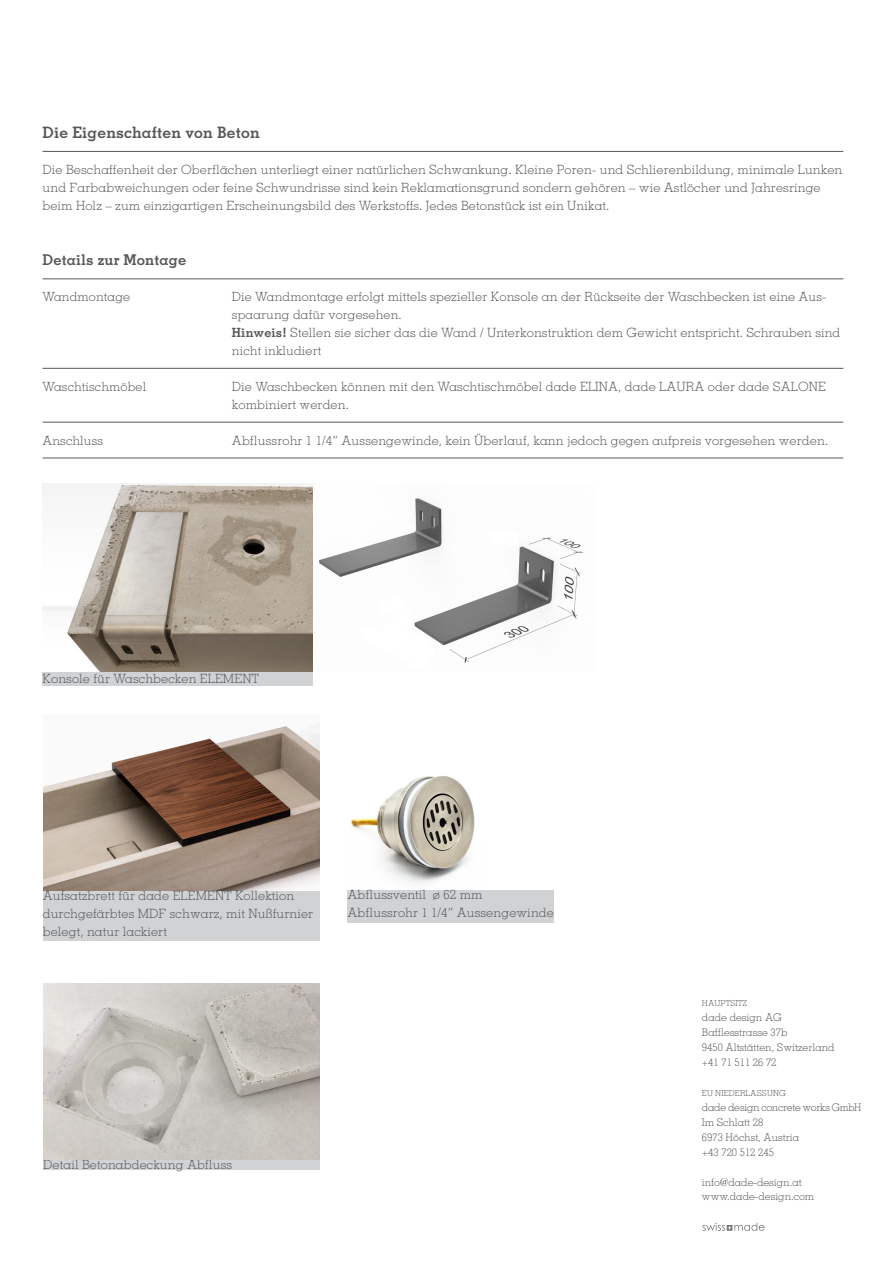
<style>
.page{position:relative;width:893px;height:1263px;background:#fff}
.page>*{position:absolute;margin:0;border:0;box-sizing:border-box;transform-origin:0 0}
.t1{font:700 15.75px "Memphis LT Std";letter-spacing:.01em;color:#57585a}
.t2{font:700 14.85px "Memphis LT Std";letter-spacing:.01em;color:#57585a}
.t3{font:300 12.75px/18px "Memphis LT Std";letter-spacing:.01em;color:#57585a}
.t4{font:300 12.6px/17.9px "Memphis LT Std";letter-spacing:.01em;color:#57585a}
.t5{font:300 10.5px "Memphis LT Std";color:#57585a}
.t6{font:300 10.5px "Memphis LT Std";letter-spacing:-.025em;color:#57585a}
.t7{font:300 8.25px "Memphis LT Std";letter-spacing:.01em;color:#57585a}
.s1{font-size:12.75px}
.s2{font-weight:700}
.s3{font-size:12.6px}
</style>
<div class="page">
<hr style="left:43px;top:151px;width:800px;height:1px;background:#57585a">
<svg style="left:702px;top:1223px;width:62px;height:8px"></svg>
<div style="left:43px;top:672px;width:270px;height:13px;background:#d1d2d4"></div>
<hr style="left:43px;top:279px;width:800px;height:1px;background:#57585a">
<hr style="left:43px;top:368px;width:800px;height:1px;background:#57585a">
<hr style="left:43px;top:422px;width:800px;height:1px;background:#57585a">
<hr style="left:43px;top:458px;width:800px;height:1px;background:#57585a">
<div style="left:43px;top:1160px;width:277px;height:9px;background:#d1d2d4"></div>
<img style="left:43px;top:483px;width:540px;height:189px">
<img style="left:43px;top:983px;width:277px;height:177px">
<img style="left:43px;top:726px;width:276px;height:165px">
<div style="left:43px;top:891px;width:277px;height:49px;background:#d1d2d4"></div>
<img style="left:351px;top:776px;width:124px;height:107px">
<div style="left:348px;top:890px;width:206px;height:32px;background:#d1d2d4"></div>
<p class="t1" style="left:43px;top:122px;width:219px">Die Eigenschaften von Beton</p>
<p class="t3" style="left:43px;top:160px;width:801px">Die Beschaffenheit der Oberflächen unterliegt einer natürlichen Schwankung. Kleine Poren- und Schlierenbildung, minimale Lunken und Farbabweichungen oder feine Schwundrisse sind kein Reklamationsgrund sondern gehören – wie Astlöcher und Jahresringe beim Holz – zum einzigartigen Erscheinungsbild des Werkstoffs. Jedes Betonstück ist ein Unikat.</p>
<p class="t2" style="left:43px;top:251px;width:145px">Details zur Montage</p>
<p class="t4" style="left:43px;top:288px;width:89px">Wandmontage</p>
<p class="t4" style="left:232px;top:288px;width:596px">Die Wandmontage erfolgt <span class="s1">mittels spezieller Konsole an der</span> Rückseite der Waschbecken ist eine Aus&shy;spaarung dafür vorgesehen.</p>
<p class="t3" style="left:232px;top:324px;width:610px"><span class="s2">Hinweis!</span> Stellen sie sicher das die Wand / Unterkonstruktion dem Gewicht entspricht. <span class="s3">Schrauben sind</span></p>
<p class="t4" style="left:232px;top:341px;width:91px">nicht inkludiert</p>
<p class="t4" style="left:43px;top:377px;width:105px">Waschtischmöbel</p>
<p class="t3" style="left:232px;top:377px;width:595px">Die <span class="s3">Waschbecken</span> können mit den Waschtischmöbel dade ELINA, dade LAURA oder dade SALONE kombiniert werden.</p>
<p class="t4" style="left:43px;top:431px;width:62px">Anschluss</p>
<p class="t3" style="left:232px;top:431px;width:598px">Abflussrohr 1 1/4“ Aussengewinde, kein Überlauf, kann jedoch gegen aufpreis vorgesehen werden.</p>
<p class="t3" style="left:43px;top:669px;width:218px">Konsole für Waschbecken ELEMENT</p>
<p class="t3" style="left:43px;top:887px;width:253px">Aufsatzbrett für dade ELEMENT Kollektion</p>
<p class="t3" style="left:43px;top:905px;width:272px">durchgefärbtes MDF schwarz, mit Nußfurnier belegt, natur lackiert</p>
<p class="t3" style="left:348px;top:886px;width:137px">Abflussventil ø 62 mm</p>
<p class="t3" style="left:348px;top:904px;width:208px">Abflussrohr 1 1/4“ Aussengewinde</p>
<p class="t3" style="left:43px;top:1155px;width:191px">Detail Betonabdeckung Abfluss</p>
<p class="t7" style="left:702px;top:998px;width:47px">HAUPTSITZ</p>
<p class="t5" style="left:702px;top:1011px;width:81px">dade design AG</p>
<p class="t5" style="left:702px;top:1026px;width:87px">Bafflesstrasse 37b</p>
<p class="t5" style="left:702px;top:1041px;width:134px">9450 Altstätten, Switzerland</p>
<p class="t5" style="left:702px;top:1056px;width:76px">+41 71 511 26 72</p>
<p class="t7" style="left:702px;top:1088px;width:85px">EU NIEDERLASSUNG</p>
<p class="t6" style="left:702px;top:1101px;width:161px">dade design concrete works GmbH</p>
<p class="t5" style="left:702px;top:1116px;width:63px">Im Schlatt 28</p>
<p class="t5" style="left:702px;top:1131px;width:99px">6973 Höchst, Austria</p>
<p class="t5" style="left:702px;top:1146px;width:73px">+43 720 512 245</p>
<p class="t5" style="left:702px;top:1176px;width:101px">info@dade-design.at</p>
<p class="t5" style="left:702px;top:1190px;width:114px">www.dade-design.com</p>
</div>
